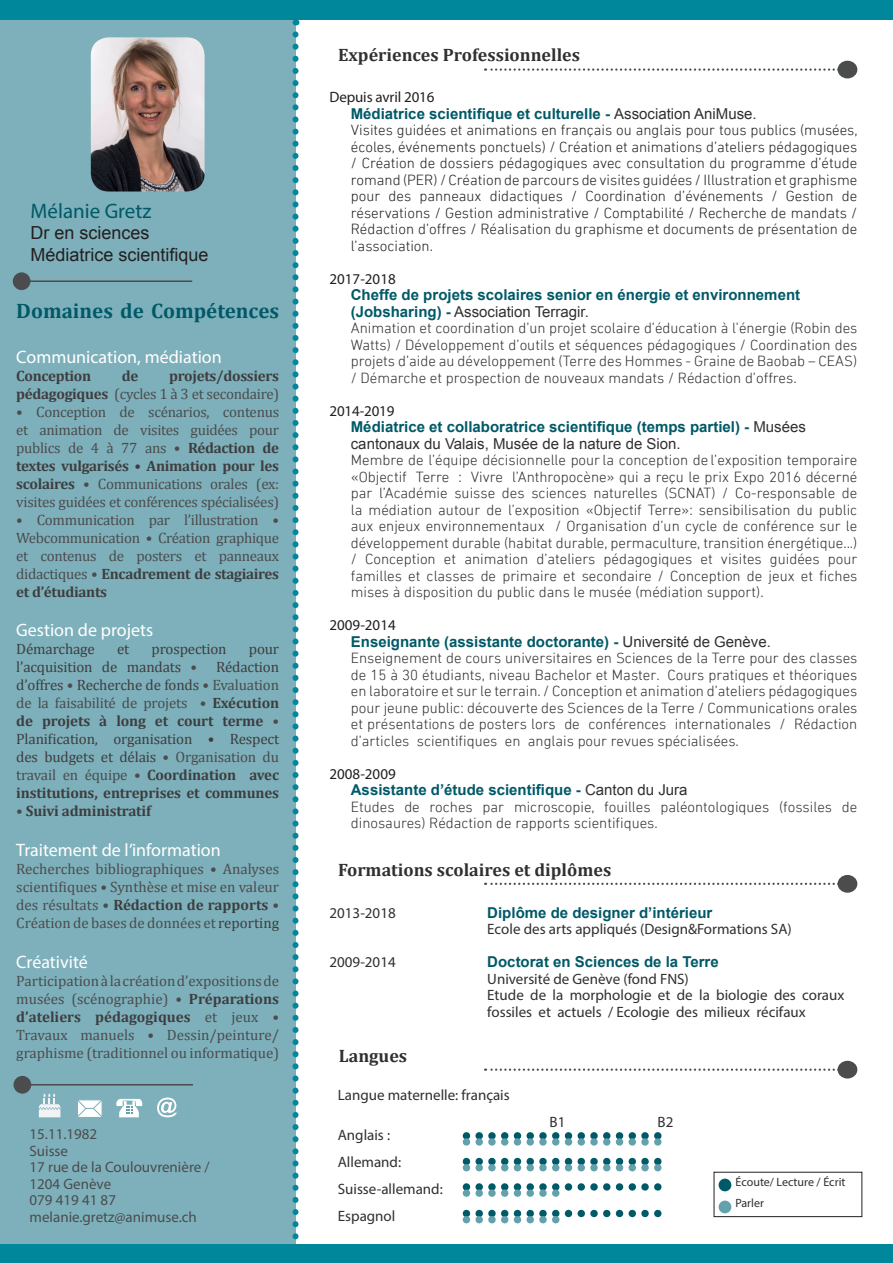
<style>
.page{position:relative;width:893px;height:1263px;background:#fff}
.page>*{position:absolute;margin:0;border:0;box-sizing:border-box;transform-origin:0 0}
.t1{font:700 21px "Cambria";color:#005967}
.t2{font:21px "Myriad Pro";color:#005967}
.t3{font:18px "Myriad Pro";color:#fff}
.t4{font:700 18px "Cambria";color:#312f30}
.t5{font:18px/21.6px "Arial";color:#231f20}
.t6{font:300 15px/16.5px "DIN Next W01";color:#312f30;text-align:justify}
.t7{font:15px/18px "Cambria";letter-spacing:-.02em;color:#4b4c4d;text-align:justify}
.t8{font:300 15px/16.5px "DIN Next W01";color:#231f20;text-align:justify}
.t9{font:700 15px/16.5px "Arial";color:#005967}
.t10{font:15px/18px "Cambria";letter-spacing:-.01em;color:#3e3e3f;text-align:justify}
.t11{font:15px/27px "Myriad Pro";color:#312f30}
.t12{font:15px/16.5px "Myriad Pro";color:#4b4c4d}
.t13{font:700 15px/18px "Cambria";letter-spacing:-.02em;color:#3e3e3f;text-align:right}
.t14{font:15px "Myriad Pro";letter-spacing:-.005em;color:#231f20}
.t15{font:12px/21px "Myriad Pro";color:#312f30}
.s1{font-weight:400;color:#4b4c4d}
.s2{font-weight:700;color:#3e3e3f}
.s3{color:#3e3e3f}
.s4{color:#4b4c4d}
.s5{font-weight:700}
.s6{font-weight:400;color:#312f30}
</style>
<div class="page">
<div style="left:0;top:0;width:295px;height:1263px;background:#7eb0bb"></div>
<hr style="left:22px;top:280px;width:170px;height:2px;background:#4b4c4d">
<div style="left:13px;top:272px;width:18px;height:18px;background:#4b4c4d;border-radius:50%"></div>
<svg style="left:485px;top:68px;width:353px;height:3px"></svg>
<div style="left:838px;top:61px;width:19px;height:17px;background:#4b4c4d;border-radius:50%"></div>
<svg style="left:485px;top:883px;width:353px;height:2px"></svg>
<div style="left:838px;top:875px;width:19px;height:18px;background:#4b4c4d;border-radius:50%"></div>
<svg style="left:485px;top:1068px;width:353px;height:3px"></svg>
<div style="left:838px;top:1061px;width:19px;height:17px;background:#4b4c4d;border-radius:50%"></div>
<hr style="left:22px;top:1084px;width:171px;height:1px;background:#4b4c4d">
<div style="left:14px;top:1076px;width:17px;height:17px;background:#4b4c4d;border-radius:50%"></div>
<div style="left:0;top:0;width:893px;height:19px;background:#00879c"></div>
<svg style="left:78px;top:1100px;width:24px;height:17px"></svg>
<svg style="left:157px;top:1097px;width:20px;height:20px"></svg>
<svg style="left:38px;top:1093px;width:22px;height:24px"></svg>
<svg style="left:293px;top:34px;width:6px;height:1210px"></svg>
<div style="left:0;top:1244px;width:893px;height:19px;background:#00879c"></div>
<svg style="left:116px;top:1099px;width:26px;height:18px"></svg>
<img style="left:91px;top:37px;width:114px;height:155px">
<svg style="left:466px;top:1132px;width:196px;height:14px"></svg>
<svg style="left:466px;top:1158px;width:196px;height:13px"></svg>
<svg style="left:466px;top:1183px;width:196px;height:14px"></svg>
<svg style="left:466px;top:1210px;width:196px;height:13px"></svg>
<div style="left:719px;top:1178px;width:12px;height:13px;background:#005967;border-radius:50%"></div>
<div style="left:719px;top:1200px;width:12px;height:13px;background:#63a1ad;border-radius:50%"></div>
<div style="left:714px;top:1172px;width:148px;height:45px;border:1px solid #231f20"></div>
<h1 class="t2" style="left:31px;top:198px;width:122px">Mélanie Gretz</h1>
<p class="t5" style="left:31px;top:222px;width:180px">Dr en sciences<br>Médiatrice scientifique</p>
<h1 class="t1" style="left:16px;top:296px;width:264px">Domaines de Compétences</h1>
<p class="t3" style="left:16px;top:346px;width:207px">Communication, médiation</p>
<p class="t13" style="left:16px;top:366px;width:77px">Conception</p>
<p class="t13" style="left:122px;top:366px;width:18px">de</p>
<p class="t13" style="left:16px;top:366px;width:264px">projets/dossiers<br>pédagogiques <span class="s1">(cycles 1 à 3 et secondaire)</span></p>
<p class="t7" style="left:16px;top:403px;width:264px">• Conception de scénarios, contenus et animation de visites guidées pour publics de 4 à 77 ans • <span class="s2">Rédaction de textes vulgarisés</span> <span class="s3">•</span> <span class="s2">Animation pour les scolaires</span> • Communications orales (ex: visites guidées et conférences spécialisées)</p>
<p class="t7" style="left:16px;top:511px;width:264px">• Communication par l’illustration • Webcommunication • Création graphique et contenus de posters et panneaux didactiques • <span class="s2">Encadrement de stagiaires et d’étudiants</span></p>
<p class="t3" style="left:16px;top:619px;width:139px">Gestion de projets</p>
<p class="t10" style="left:16px;top:640px;width:80px">Démarchage</p>
<p class="t10" style="left:117px;top:640px;width:14px">et</p>
<p class="t10" style="left:152px;top:640px;width:77px">prospection</p>
<p class="t10" style="left:249px;top:640px;width:32px">pour</p>
<p class="t10" style="left:16px;top:658px;width:183px">l’acquisition de mandats <span class="s4">•</span></p>
<p class="t10" style="left:16px;top:658px;width:264px;text-indent:200px">Rédaction d’offres <span class="s4">•</span> Recherche de fonds <span class="s4">• Evaluation de la faisabilité de projets •</span> <span class="s5">Exécution de projets à long et court terme</span> <span class="s4">• </span>Planification, organisation • Respect des budgets et délais <span class="s4">• Organisation du travail en équipe •</span> <span class="s5">Coordination avec institutions, entreprises et communes</span></p>
<p class="t13" style="left:16px;top:802px;width:136px"><span class="s1">•</span> Suivi administratif</p>
<p class="t3" style="left:16px;top:839px;width:206px">Traitement de l’information</p>
<p class="t7" style="left:16px;top:860px;width:264px">Recherches bibliographiques • Analyses scientifiques • Synthèse et mise en valeur des résultats • <span class="s2">Rédaction de rapports</span> • Création de bases de données et <span class="s3">reporting</span></p>
<p class="t3" style="left:16px;top:950px;width:73px">Créativité</p>
<p class="t7" style="left:16px;top:971px;width:264px">Participation à la création d’expositions de musées (scénographie) • <span class="s2">Préparations d’ateliers pédagogiques</span> et jeux • Travaux manuels • Dessin/peinture/ graphisme (traditionnel ou informatique)</p>
<p class="t12" style="left:30px;top:1126px;width:182px">15.11.1982<br>Suisse<br>17 rue de la Coulouvrenière /<br>1204 Genève<br>079 419 41 87 melanie.gretz@animuse.ch</p>
<p class="t4" style="left:338px;top:42px;width:244px">Expériences Professionnelles</p>
<p class="t14" style="left:330px;top:88px;width:106px">Depuis avril 2016</p>
<p class="t9" style="left:351px;top:106px;width:407px">Médiatrice scientifique et culturelle - <span class="s6">Association AniMuse.</span></p>
<p class="t8" style="left:351px;top:122px;width:508px">Visites guidées et animations en français ou anglais pour tous publics (musées, écoles, événements ponctuels) / Création et animations d’ateliers pédagogiques / Création de dossiers pédagogiques avec consultation du programme d’étude romand (PER) / Création de parcours de visites guidées / Illustration et graphisme pour des panneaux didactiques / Coordination d’événements / Gestion de réservations / Gestion administrative / Comptabilité / Recherche de mandats / Rédaction d’offres / Réalisation du graphisme et documents de présentation de l’association.</p>
<p class="t14" style="left:330px;top:269px;width:68px">2017-2018</p>
<p class="t9" style="left:351px;top:287px;width:451px">Cheffe de projets scolaires senior en énergie et environnement (Jobsharing) - <span class="s6">Association Terragir.</span></p>
<p class="t6" style="left:351px;top:320px;width:508px">Animation et coordination d’un projet scolaire d’éducation à l’énergie (Robin des Watts) / Développement d’outils et séquences pédagogiques / Coordination des projets d’aide au développement (Terre des Hommes - Graine de Baobab – CEAS) / Démarche et prospection de nouveaux mandats / Rédaction d’offres.</p>
<p class="t14" style="left:330px;top:401px;width:66px">2014-2019</p>
<p class="t9" style="left:351px;top:419px;width:457px">Médiatrice et collaboratrice scientifique (temps partiel) - <span class="s6">Musées cantonaux du Valais, Musée de la nature de Sion.</span></p>
<p class="t6" style="left:351px;top:452px;width:508px">Membre de l’équipe décisionnelle pour la conception de l’exposition temporaire «Objectif Terre : Vivre l’Anthropocène» qui a reçu le prix Expo 2016 décerné par l’Académie suisse des sciences naturelles (SCNAT) / Co-responsable de la médiation autour de l’exposition «Objectif Terre»: sensibilisation du public aux enjeux environnementaux / Organisation d’un cycle de conférence sur le développement durable (habitat durable, permaculture, transition énergétique...) / Conception et animation d’ateliers pédagogiques et visites guidées pour familles et classes de primaire et secondaire / Conception de jeux et fiches mises à disposition du public dans le musée (médiation support).</p>
<p class="t14" style="left:330px;top:616px;width:68px">2009-2014</p>
<p class="t9" style="left:351px;top:634px;width:422px">Enseignante (assistante doctorante) - <span class="s6">Université de Genève.</span></p>
<p class="t6" style="left:351px;top:650px;width:508px">Enseignement de cours universitaires en Sciences de la Terre pour des classes de 15 à 30 étudiants, niveau Bachelor et Master. Cours pratiques et théoriques en laboratoire et sur le terrain. / Conception et animation d’ateliers pédagogiques pour jeune public: découverte des Sciences de la Terre / Communications orales et présentations de posters lors de conférences internationales / Rédaction d’articles scientifiques en anglais pour revues spécialisées.</p>
<p class="t14" style="left:330px;top:764px;width:68px">2008-2009</p>
<p class="t9" style="left:351px;top:782px;width:338px">Assistante d’étude scientifique - <span class="s6">Canton du Jura</span></p>
<p class="t6" style="left:351px;top:798px;width:508px">Etudes de roches par microscopie, fouilles paléontologiques (fossiles de dinosaures) Rédaction de rapports scientifiques.</p>
<p class="t4" style="left:338px;top:857px;width:275px">Formations scolaires et diplômes</p>
<p class="t11" style="left:330px;top:899px;width:68px">2013-2018</p>
<p class="t9" style="left:487px;top:904px;width:227px">Diplôme de designer d’intérieur</p>
<p class="t11" style="left:487px;top:915px;width:306px">Ecole des arts appliqués (Design&amp;Formations SA)</p>
<p class="t11" style="left:330px;top:948px;width:68px">2009-2014</p>
<p class="t9" style="left:487px;top:954px;width:233px">Doctorat en Sciences de la Terre</p>
<p class="t11" style="left:487px;top:970px;width:359px;line-height:16.5px">Université de Genève (fond FNS)<br>Etude de la morphologie et de la biologie des coraux fossiles et actuels / Ecologie des milieux récifaux</p>
<p class="t4" style="left:339px;top:1043px;width:70px">Langues</p>
<p class="t11" style="left:338px;top:1081px;width:173px">Langue maternelle: français</p>
<p class="t11" style="left:338px;top:1121px;width:107px">Anglais :<br>Allemand:<br>Suisse-allemand:<br>Espagnol</p>
<p class="t11" style="left:550px;top:1108px;width:17px">B1</p>
<p class="t11" style="left:658px;top:1108px;width:17px">B2</p>
<p class="t15" style="left:735px;top:1171px;width:112px">Écoute/ Lecture / Écrit<br>Parler</p>
</div>
